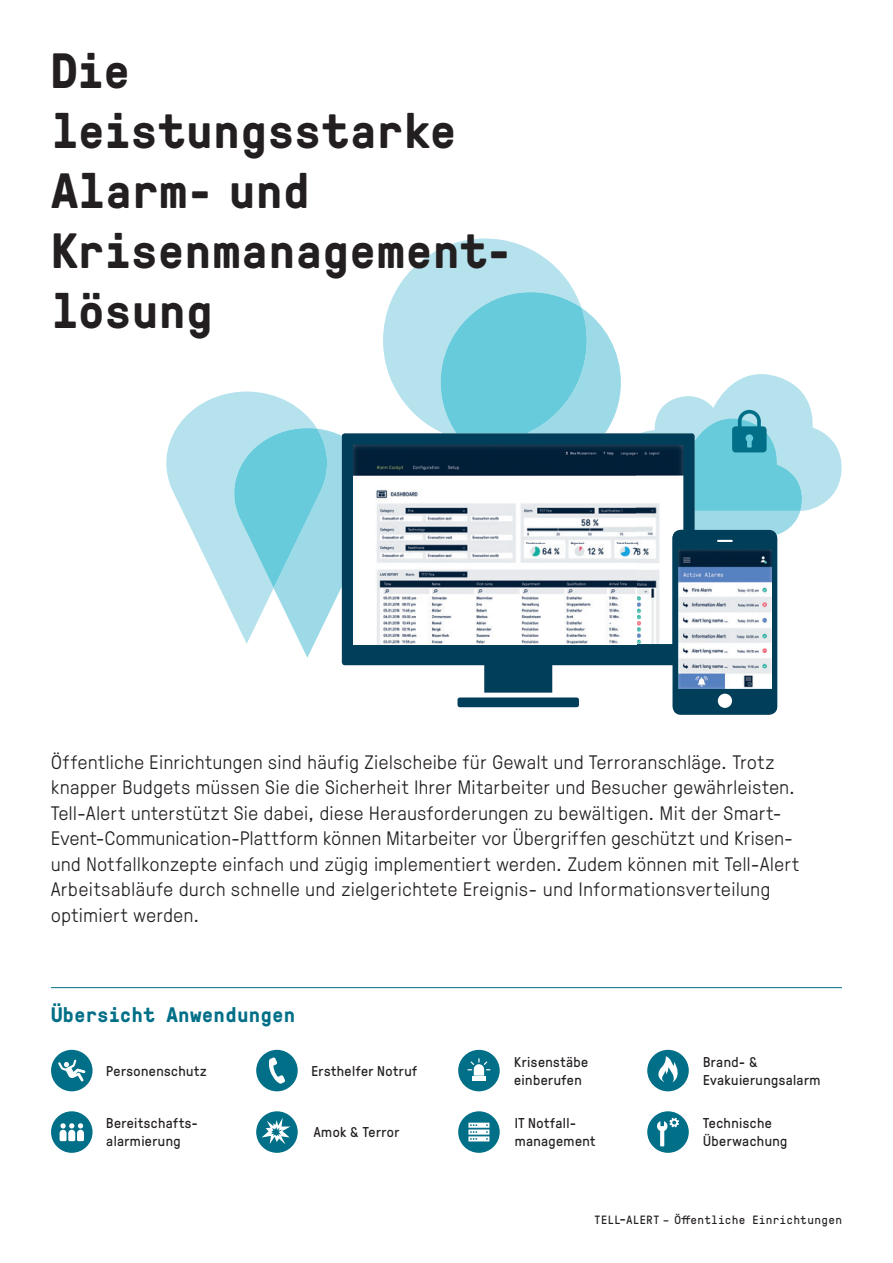
<style>
.page{position:relative;width:893px;height:1263px;background:#fff}
.page>*{position:absolute;margin:0;border:0;box-sizing:border-box;transform-origin:0 0}
.t1{font:700 49.5px/60px "GT Pressura Mono";letter-spacing:-.005em;color:#231f20}
.t2{font:700 21px "GT Pressura Mono";letter-spacing:.005em;color:#006f87}
.t3{font:300 19.5px/25.5px "GT Pressura";letter-spacing:.03em;color:#231f20}
.t4{font:14.25px/18px "GT Pressura";letter-spacing:.03em;color:#231f20}
.t5{font:12px "GT Pressura Mono";letter-spacing:.02em;color:#231f20}
</style>
<div class="page">
<svg style="left:383px;top:238px;width:238px;height:195px"></svg>
<svg style="left:166px;top:391px;width:176px;height:267px"></svg>
<svg style="left:342px;top:433px;width:330px;height:274px;fill:#003e5a"></svg>
<img style="left:353px;top:445px;width:319px;height:199px">
<div style="left:672px;top:530px;width:105px;height:185px;background:#003e5a;border-radius:8px"></div>
<img style="left:678px;top:549px;width:93px;height:139px">
<svg style="left:640px;top:374px;width:202px;height:168px"></svg>
<div style="left:718px;top:694px;width:14px;height:14px;background:#fff;border-radius:50%"></div>
<div style="left:51px;top:1050px;width:42px;height:41px;background:#006f87;border-radius:50%"></div>
<svg style="left:58px;top:1059px;width:28px;height:23px"></svg>
<div style="left:256px;top:1050px;width:42px;height:41px;background:#006f87;border-radius:50%"></div>
<svg style="left:269px;top:1057px;width:16px;height:27px"></svg>
<div style="left:647px;top:1050px;width:42px;height:41px;background:#006f87;border-radius:50%"></div>
<svg style="left:653px;top:1056px;width:25px;height:26px"></svg>
<div style="left:458px;top:1050px;width:42px;height:41px;background:#006f87;border-radius:50%"></div>
<svg style="left:468px;top:1059px;width:22px;height:22px"></svg>
<div style="left:51px;top:1111px;width:42px;height:42px;background:#006f87;border-radius:50%"></div>
<svg style="left:60px;top:1123px;width:24px;height:18px"></svg>
<div style="left:256px;top:1111px;width:42px;height:42px;background:#006f87;border-radius:50%"></div>
<svg style="left:262px;top:1117px;width:28px;height:27px"></svg>
<div style="left:458px;top:1111px;width:42px;height:42px;background:#006f87;border-radius:50%"></div>
<svg style="left:468px;top:1123px;width:21px;height:18px"></svg>
<hr style="left:51px;top:987px;width:791px;height:1px;background:#006f87">
<div style="left:647px;top:1111px;width:42px;height:42px;background:#006f87;border-radius:50%"></div>
<svg style="left:657px;top:1118px;width:22px;height:13px"></svg>
<svg style="left:660px;top:1130px;width:4px;height:16px"></svg>
<h1 class="t1" style="left:51px;top:39px;width:463px">Die leistungsstarke<br>Alarm- und<br>Krisenmanagement&shy;lösung</h1>
<p class="t3" style="left:51px;top:748px;width:750px">Öffentliche Einrichtungen sind häufig Zielscheibe für Gewalt und Terroranschläge. Trotz knapper Budgets müssen Sie die Sicherheit Ihrer Mitarbeiter und Besucher gewährleisten.<br>Tell-Alert unterstützt Sie dabei, diese Herausforderungen zu bewältigen. Mit der Smart-Event-Communication-Plattform können Mitarbeiter vor Übergriffen geschützt und Krisen&shy;und Notfallkonzepte einfach und zügig implementiert werden. Zudem können mit Tell-Alert Arbeitsabläufe durch schnelle und zielgerichtete Ereignis- und Informationsverteilung optimiert werden.</p>
<p class="t2" style="left:51px;top:999px;width:246px">Übersicht Anwendungen</p>
<p class="t4" style="left:106px;top:1061px;width:102px">Personenschutz</p>
<p class="t4" style="left:703px;top:1052px;width:119px">Brand- &amp;<br>Evakuierungsalarm</p>
<p class="t4" style="left:311px;top:1061px;width:107px">Ersthelfer Notruf</p>
<p class="t4" style="left:514px;top:1052px;width:75px">Krisenstäbe einberufen</p>
<p class="t4" style="left:314px;top:1122px;width:87px">Amok &amp; Terror</p>
<p class="t4" style="left:515px;top:1113px;width:82px">IT Notfall&shy;management</p>
<p class="t4" style="left:106px;top:1113px;width:93px">Bereitschafts&shy;alarmierung</p>
<p class="t4" style="left:703px;top:1113px;width:86px">Technische<br>Überwachung</p>
<p class="t5" style="left:594px;top:1211px;width:249px">TELL-ALERT – Öffentliche Einrichtungen</p>
</div>
